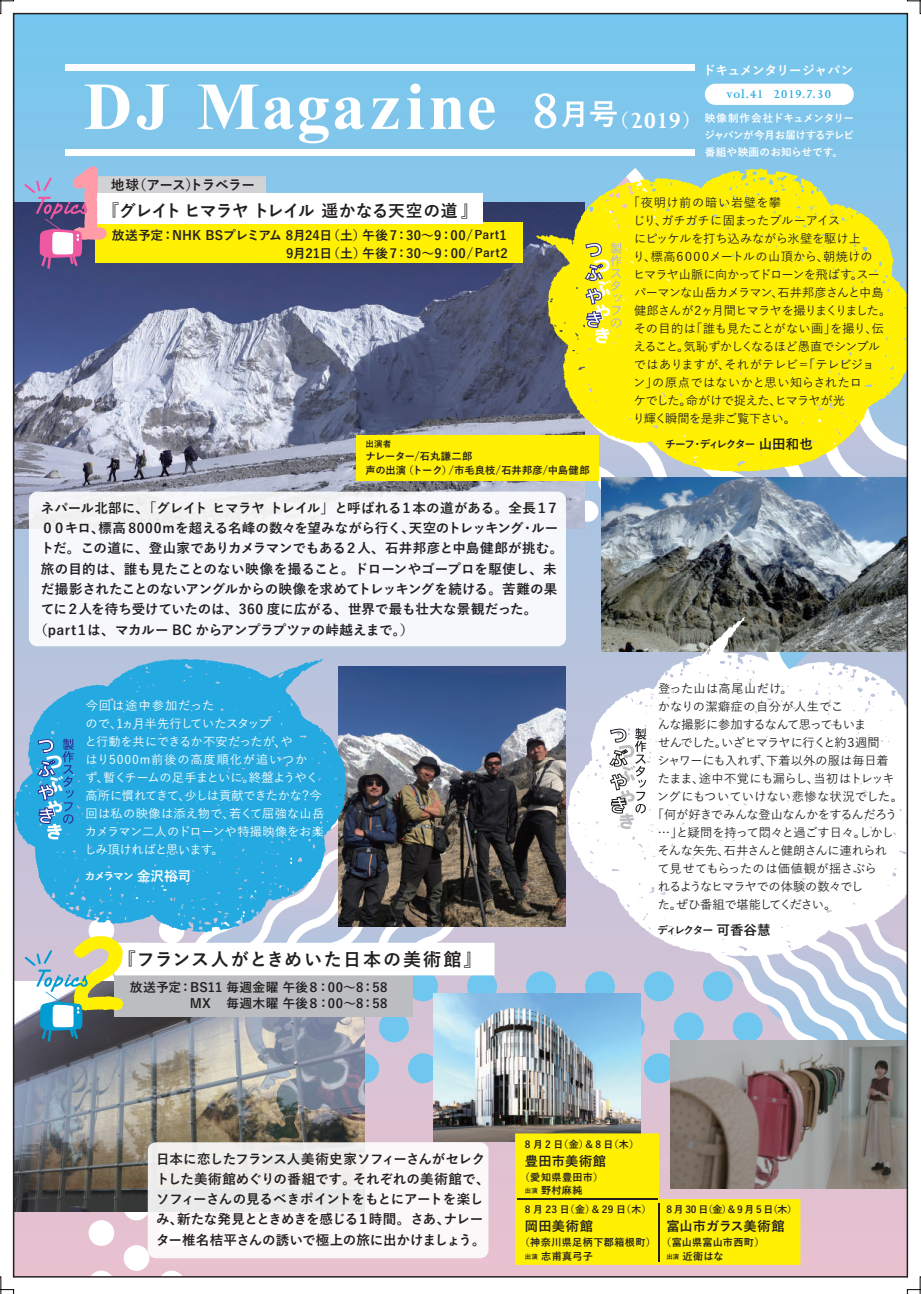
<style>
.page{position:relative;width:921px;height:1294px;background:#fff}
.page>*{position:absolute;margin:0;border:0;box-sizing:border-box;transform-origin:0 0}
.t1{font:600 56.4px "Joanna MT Std";color:#fff}
.t2{font:700 24.45px "Joanna";color:#fff}
.t3{font:700 18px "Yu Go";letter-spacing:.09em;color:#231f20}
.t4{font:700 16.95px "Yu Go";letter-spacing:-.035em;color:#231f20}
.t5{font:700 13.8px "Yu Go";letter-spacing:-.05em;color:#231f20}
.t6{font:700 13.5px/20.2px "Yu Go";letter-spacing:-.015em;color:#231f20}
.t7{font:700 13.5px "Yu Go";letter-spacing:.01em;color:#231f20}
.t8{font:600 13.2px "Joanna MT Std";letter-spacing:.055em;color:#24aae1}
.t9{font:700 13.2px "Yu Go";letter-spacing:.015em;color:#231f20}
.t10{font:700 13.2px "Yu Go";letter-spacing:-.005em;color:#231f20}
.t11{font:700 12.75px/18px "Yu Go";letter-spacing:.02em;color:#231f20}
.t12{font:700 12.75px "Yu Go";letter-spacing:-.03em;color:#fff}
.t13{font:500 12.15px/18px "Yu Go";letter-spacing:-.03em;color:#231f20}
.t14{font:500 12.15px/18px "Yu Go";letter-spacing:-.015em;color:#fff}
.t15{font:500 12.15px "Yu Go";letter-spacing:.02em;color:#231f20}
.t16{font:500 12.15px "Yu Go";letter-spacing:-.055em;color:#231f20}
.t17{font:500 12.15px "Yu Go";letter-spacing:-.09em;color:#231f20}
.t18{font:500 12.15px "Yu Go";letter-spacing:-.01em;color:#231f20}
.t19{font:500 12.15px "Yu Go";letter-spacing:-.065em;color:#231f20}
.t20{font:500 12.15px "Yu Go";letter-spacing:-.05em;color:#231f20}
.t21{font:500 12.15px "Yu Go";letter-spacing:.035em;color:#231f20}
.t22{font:700 10.65px/17px "Yu Go";letter-spacing:-.025em;color:#fff;text-align:justify}
.t23{font:700 10.65px "Yu Go";letter-spacing:-.135em;color:#231f20}
.t24{font:700 10.35px/13.4px "Yu Go";color:#231f20}
.t25{font:700 10.2px/13.8px "Yu Go";letter-spacing:.03em;color:#231f20}
.t26{font:700 10.2px "Yu Go";letter-spacing:.01em;color:#231f20}
.t27{font:700 9.9px "Yu Go";color:#231f20}
.t28{font:700 8.55px "Yu Go";color:#231f20}
.s1{font-family:"Yu Go";font-size:18px}
.s2{font-size:13.5px}
.s3{font-size:11.7px}
.s4{font-size:6.45px}
</style>
<div class="page">
<img style="left:0;top:0;width:909px;height:1294px">
<svg style="left:0;top:1276px;width:14px;height:18px"></svg>
<svg style="left:0;top:0;width:14px;height:14px"></svg>
<svg style="left:906px;top:0;width:14px;height:14px"></svg>
<svg style="left:906px;top:1276px;width:14px;height:18px"></svg>
<h1 class="t1" style="left:530px;top:80px;width:31px">8</h1>
<h2 class="t2" style="left:610px;top:105px;width:92px"><span class="s1">（</span>2019<span class="s1">）</span></h2>
<p class="t12" style="left:702px;top:63px;width:152px">ドキュメンタリージャパン</p>
<p class="t22" style="left:704px;top:110px;width:151px">映像制作会社ドキュメンタリージャパンが今月お届けするテレビ番組や映画のお知らせです。</p>
<p class="t8" style="left:726px;top:87px;width:106px">vol.41 2019.7.30</p>
<p class="t5" style="left:111px;top:177px;width:146px">地球（アース）トラベラー</p>
<p class="t4" style="left:102px;top:201px;width:376px">『グレイト ヒマラヤ トレイル 遥かなる天空の道』</p>
<p class="t13" style="left:632px;top:192px;width:260px;text-indent:-5px">「夜明け前の暗い岩壁を攀<br>じり、ガチガチに固まったブルーアイス<br>にピッケルを打ち込みながら氷壁を駆け上<br>り、標高６０００メートルの山頂から、朝焼けの<br>ヒマラヤ山脈に向かってドローンを飛ばす。スーパーマンな山岳カメラマン、石井邦彦さんと中島健郎さんが２ヶ月間ヒマラヤを撮りまくりました。その目的は「誰も見たことがない画」を撮り、伝えること。気恥ずかしくなるほど愚直でシンプルではありますが、それがテレビ＝「テレビジョ<br>ン」の原点ではないかと思い知らされたロ<br>ケでした。命がけで捉えた、ヒマラヤが光<br>り輝く瞬間を是非ご覧下さい。</p>
<p class="t23" style="left:665px;top:438px;width:149px">チーフ・ディレクター <span class="s2">山田和也</span></p>
<p class="t11" style="left:112px;top:226px;width:397px">放送予定：NHK BSプレミアム 8月24日（土）午後7：30～9：00/<span class="s3">Part</span>1　　　　 　　　　　　　　 9月21日（土）午後7：30～9：00/<span class="s3">Part</span>2</p>
<p class="t28" style="left:365px;top:439px;width:27px">出演者</p>
<p class="t24" style="left:365px;top:450px;width:226px">ナレーター/石丸謙二郎<br>声の出演（トーク）/市毛良枝/石井邦彦/中島健郎</p>
<p class="t6" style="left:41px;top:498px;width:520px">ネパール北部に、「グレイト ヒマラヤ トレイル」と呼ばれる１本の道がある。全長１７</p>
<p class="t6" style="left:41px;top:518px;width:519px">００キロ、標高 8000ｍを超える名峰の数々を望みながら行く、天空のトレッキング・ルー</p>
<p class="t6" style="left:41px;top:539px;width:524px">トだ。この道に、登山家でありカメラマンでもある２人、石井邦彦と中島健郎が挑む。</p>
<p class="t7" style="left:41px;top:561px;width:517px">旅の目的は、誰も見たことのない映像を撮ること。ドローンやゴープロを駆使し、未</p>
<p class="t6" style="left:41px;top:579px;width:518px">だ撮影されたことのないアングルからの映像を求めてトレッキングを続ける。苦難の果</p>
<p class="t6" style="left:41px;top:599px;width:498px">てに２人を待ち受けていたのは、360 度に広がる、世界で最も壮大な景観だった。</p>
<p class="t6" style="left:34px;top:620px;width:381px">（part１は、マカルー BC からアンプラプツァの峠越えまで。）</p>
<p class="t14" style="left:84px;top:695px;width:241px">今回は途中参加だった<br>ので、1ヵ月半先行していたスタッフ<br>と行動を共にできるか不安だったが、や<br>はり5000m前後の高度順化が追いつか<br>ず、暫くチームの足手まといに。終盤ようやく高所に慣れてきて、少しは貢献できたかな？今回は私の映像は添え物で、若くて屈強な山岳カメラマン二人のドローンや特撮映像をお楽しみ頂ければと思います。</p>
<p class="t22" style="left:85px;top:868px;width:108px">カメラマン <span class="s2">金沢裕司</span></p>
<h3 class="t3" style="left:118px;top:949px;width:365px">『フランス人がときめいた日本の美術館』</h3>
<p class="t11" style="left:130px;top:979px;width:259px;line-height:16.5px">放送予定：BS11 毎週金曜 午後８：00～8：58　　　　 MX 毎週木曜 午後８：00～8：58</p>
<p class="t15" style="left:657px;top:677px;width:136px">登った山は高尾山だけ。</p>
<p class="t21" style="left:657px;top:695px;width:187px">かなりの潔癖症の自分が人生でこ</p>
<p class="t13" style="left:657px;top:714px;width:210px">んな撮影に参加するなんて思ってもいま</p>
<p class="t17" style="left:658px;top:731px;width:223px">せんでした。いざヒマラヤに行くと約３週間</p>
<p class="t18" style="left:657px;top:749px;width:232px">シャワーにも入れず、下着以外の服は毎日着</p>
<p class="t16" style="left:657px;top:767px;width:238px">たまま、途中不覚にも漏らし、当初はトレッキ</p>
<p class="t15" style="left:656px;top:785px;width:247px">ングにもついていけない悲惨な状況でした。</p>
<p class="t13" style="left:651px;top:804px;width:247px">「何が好きでみんな登山なんかをするんだろう</p>
<p class="t13" style="left:657px;top:822px;width:237px">…」と疑問を持って悶々と過ごす日々。しかし</p>
<p class="t13" style="left:657px;top:840px;width:231px">そんな矢先、石井さんと健朗さんに連れられ</p>
<p class="t15" style="left:657px;top:857px;width:221px">て見せてもらったのは価値観が揺さぶら</p>
<p class="t19" style="left:657px;top:875px;width:207px">れるようなヒマラヤでの体験の数々でし</p>
<p class="t20" style="left:657px;top:893px;width:180px">た。ぜひ番組で堪能してください。</p>
<p class="t23" style="left:657px;top:923px;width:114px">ディレクター <span class="s2">可香谷慧</span></p>
<p class="t6" style="left:156px;top:1148px;width:335px">日本に恋したフランス人美術史家ソフィーさんがセレクトした美術館めぐりの番組です。それぞれの美術館で、ソフィーさんの見るべきポイントをもとにアートを楽しみ、新たな発見とときめきを感じる１時間。さあ、ナレーター椎名桔平さんの誘いで極上の旅に出かけましょう。</p>
<p class="t27" style="left:524px;top:1138px;width:116px">8 月 2 日（金）＆8 日（木）</p>
<p class="t9" style="left:524px;top:1153px;width:83px">豊田市美術館</p>
<p class="t25" style="left:524px;top:1170px;width:80px;text-indent:-5px">（愛知県豊田市）<span class="s4">出演</span> 野村麻純</p>
<p class="t27" style="left:524px;top:1204px;width:128px">8 月 23 日（金）＆29 日（木）</p>
<p class="t9" style="left:524px;top:1219px;width:69px">岡田美術館</p>
<p class="t25" style="left:524px;top:1235px;width:132px;text-indent:-5px">（神奈川県足柄下郡箱根町）<span class="s4">出演</span> 志甫真弓子</p>
<p class="t27" style="left:666px;top:1204px;width:132px">8 月 30 日（金）＆9 月 5 日（木）</p>
<p class="t10" style="left:666px;top:1219px;width:120px">富山市ガラス美術館</p>
<p class="t26" style="left:661px;top:1236px;width:105px">（富山県富山市西町）</p>
<p class="t25" style="left:666px;top:1249px;width:59px"><span class="s4">出演</span> 近衛はな</p>
</div>
